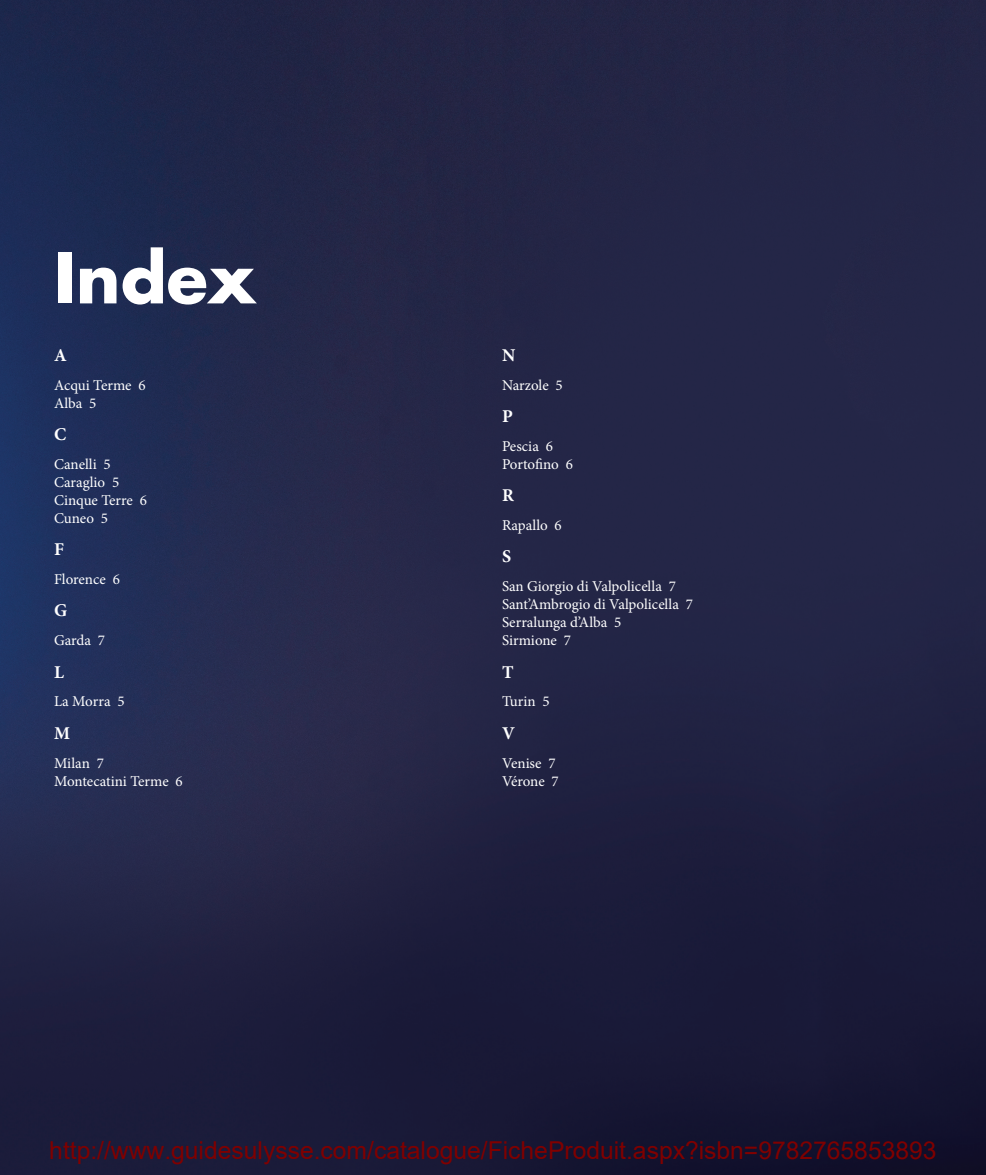
<style>
.page{position:relative;width:986px;height:1175px;background:#fff}
.page>*{position:absolute;margin:0;border:0;box-sizing:border-box;transform-origin:0 0}
.t1{font:700 67.5px "Futura Std";color:#fff}
.t2{font:24.6px "Arial";color:#800000}
.t3{font:700 18px "Minion Pro";color:#fff}
.t4{font:15px/18px "Minion Pro";color:#fff}
</style>
<div class="page">
<img style="left:0;top:0;width:986px;height:1174px">
<h1 class="t1" style="left:54px;top:233px;width:203px">Index</h1>
<p class="t3" style="left:54px;top:342px;width:14px">A</p>
<p class="t4" style="left:54px;top:376px;width:93px">Acqui Terme 6<br>Alba 5</p>
<p class="t3" style="left:54px;top:421px;width:14px">C</p>
<p class="t4" style="left:54px;top:455px;width:94px">Canelli 5<br>Caraglio 5<br>Cinque Terre 6<br>Cuneo 5</p>
<p class="t3" style="left:54px;top:537px;width:11px">F</p>
<p class="t4" style="left:54px;top:570px;width:67px">Florence 6</p>
<p class="t3" style="left:54px;top:598px;width:15px">G</p>
<p class="t4" style="left:54px;top:631px;width:53px">Garda 7</p>
<p class="t3" style="left:54px;top:659px;width:11px">L</p>
<p class="t4" style="left:54px;top:692px;width:72px">La Morra 5</p>
<p class="t3" style="left:54px;top:720px;width:17px">M</p>
<p class="t4" style="left:54px;top:754px;width:130px">Milan 7<br>Montecatini Terme 6</p>
<p class="t3" style="left:502px;top:342px;width:15px">N</p>
<p class="t4" style="left:502px;top:376px;width:62px">Narzole 5</p>
<p class="t3" style="left:502px;top:403px;width:12px">P</p>
<p class="t4" style="left:502px;top:437px;width:72px">Pescia 6<br>Portofino 6</p>
<p class="t3" style="left:502px;top:483px;width:13px">R</p>
<p class="t4" style="left:502px;top:516px;width:61px">Rapallo 6</p>
<p class="t3" style="left:502px;top:544px;width:11px">S</p>
<p class="t4" style="left:502px;top:577px;width:192px">San Giorgio di Valpolicella 7<br>Sant’Ambrogio di Valpolicella 7<br>Serralunga d’Alba 5<br>Sirmione 7</p>
<p class="t3" style="left:502px;top:659px;width:13px">T</p>
<p class="t4" style="left:502px;top:692px;width:49px">Turin 5</p>
<p class="t3" style="left:502px;top:720px;width:14px">V</p>
<p class="t4" style="left:502px;top:754px;width:58px">Venise 7<br>Vérone 7</p>
<h2 class="t2" style="left:49px;top:1133px;width:888px">http://www.guidesulysse.com/catalogue/FicheProduit.aspx?isbn=9782765853893</h2>
</div>
